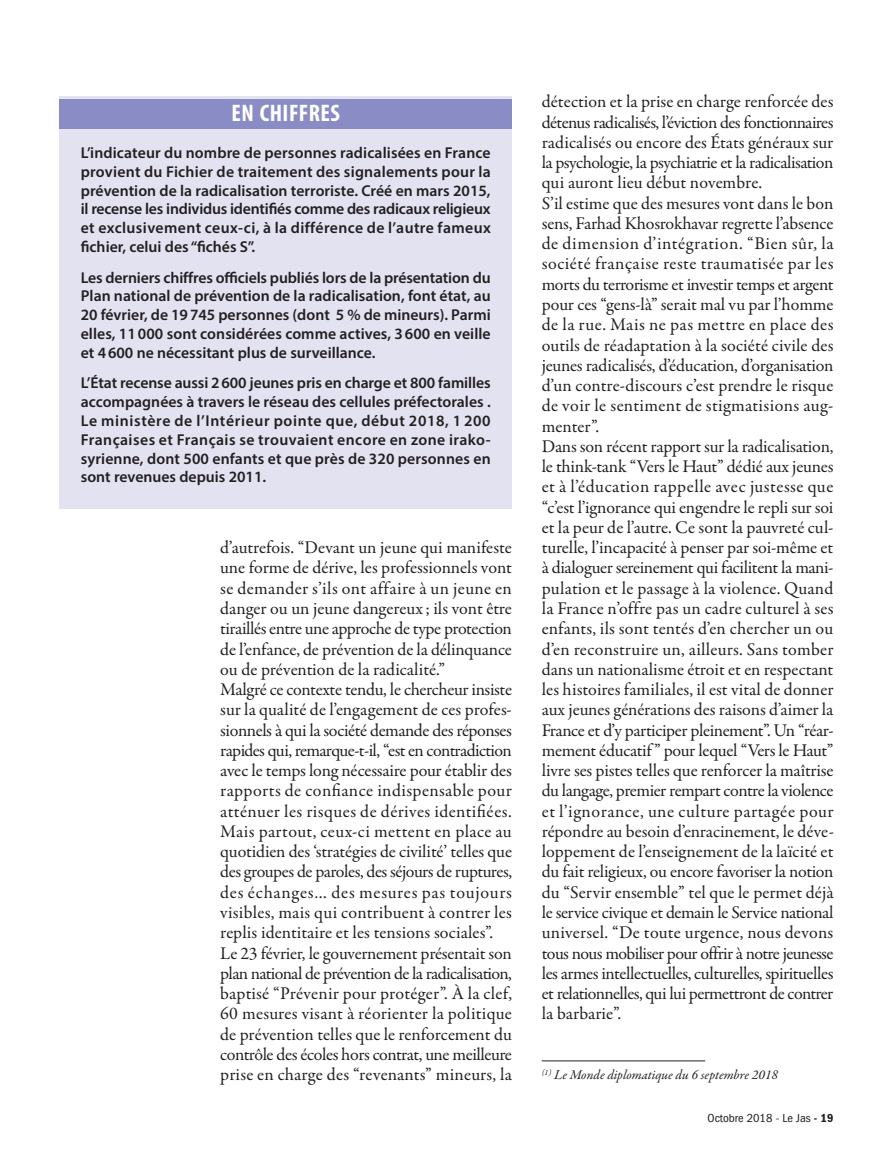
<style>
.page{position:relative;width:893px;height:1149px;background:#fff}
.page>*{position:absolute;margin:0;border:0;box-sizing:border-box;transform-origin:0 0}
.t1{font:700 condensed 24px "Myriad Pro";letter-spacing:.02em;color:#fff}
.t2{font:18px/20.2px "Garamond Premr Pro";letter-spacing:-.005em;color:#231f20}
.t3{font:600 15.75px/18.8px "Myriad Pro";color:#231f20;text-align:justify}
.t4{font:italic 13.5px "Garamond Premr Pro";color:#231f20}
.t5{font:condensed 12px "Franklin Gothic";color:#231f20;scale:1.05 1}
.s1{font-weight:600}
</style>
<div class="page">
<div style="left:60px;top:97px;width:452px;height:412px;background:#e2e2f1"></div>
<div style="left:60px;top:99px;width:452px;height:29px;background:#8a8cc5"></div>
<hr style="left:542px;top:1060px;width:163px;height:1px;background:#231f20">
<h1 class="t1" style="left:231px;top:99px;width:110px">EN CHIFFRES</h1>
<p class="t3" style="left:81px;top:145px;width:412px">L’indicateur du nombre de personnes radicalisées en France provient du Fichier de traitement des signalements pour la prévention de la radicalisation terroriste. Créé en mars 2015, il recense les individus identifiés comme des radicaux religieux et exclusivement ceux-ci, à la différence de l’autre fameux fichier, celui des “fichés S”.</p>
<p class="t3" style="left:81px;top:269px;width:411px">Les derniers chiffres officiels publiés lors de la présentation du Plan national de prévention de la radicalisation, font état, au 20 février, de 19 745 personnes (dont 5 % de mineurs). Parmi elles, 11 000 sont considérées comme actives, 3 600 en veille et 4 600 ne nécessitant plus de surveillance.</p>
<p class="t3" style="left:81px;top:375px;width:411px">L’État recense aussi 2 600 jeunes pris en charge et 800 familles accompagnées à travers le réseau des cellules préfectorales .<br>Le ministère de l’Intérieur pointe que, début 2018, 1 200<br>Françaises et Français se trouvaient encore en zone irako&shy;syrienne, dont 500 enfants et que près de 320 personnes en sont revenues depuis 2011.</p>
<p class="t2" style="left:220px;top:539px;width:293px">d’autrefois. “Devant un jeune qui manifeste une forme de dérive, les professionnels vont se demander s’ils ont affaire à un jeune en danger ou un jeune dangereux ; ils vont être tiraillés entre une approche de type protection de l’enfance, de prévention de la délinquance ou de prévention de la radicalité.”<br>Malgré ce contexte tendu, le chercheur insiste sur la qualité de l’engagement de ces profes&shy;sionnels à qui la société demande des réponses rapides qui, remarque-t-il, “est en contradiction avec le temps long nécessaire pour établir des rapports de confiance indispensable pour atténuer les risques de dérives identifiées.<br>Mais partout, ceux-ci mettent en place au quotidien des ‘stratégies de civilité’ telles que des groupes de paroles, des séjours de ruptures, des échanges… des mesures pas toujours visibles, mais qui contribuent à contrer les replis identitaire et les tensions sociales”.<br>Le 23 février, le gouvernement présentait son plan national de prévention de la radicalisation, baptisé “Prévenir pour protéger”. À la clef, 60 mesures visant à réorienter la politique de prévention telles que le renforcement du contrôle des écoles hors contrat, une meilleure prise en charge des “revenants” mineurs, la</p>
<p class="t2" style="left:542px;top:93px;width:294px">détection et la prise en charge renforcée des détenus radicalisés, l’éviction des fonctionnaires radicalisés ou encore des États généraux sur la psychologie, la psychiatrie et la radicalisation qui auront lieu début novembre.<br>S’il estime que des mesures vont dans le bon sens, Farhad Khosrokhavar regrette l’absence de dimension d’intégration. “Bien sûr, la société française reste traumatisée par les morts du terrorisme et investir temps et argent pour ces “gens-là” serait mal vu par l’homme de la rue. Mais ne pas mettre en place des outils de réadaptation à la société civile des jeunes radicalisés, d’éducation, d’organisation d’un contre-discours c’est prendre le risque de voir le sentiment de stigmatisions aug&shy;menter”.<br>Dans son récent rapport sur la radicalisation, le think-tank “Vers le Haut” dédié aux jeunes et à l’éducation rappelle avec justesse que “c’est l’ignorance qui engendre le repli sur soi et la peur de l’autre. Ce sont la pauvreté cul&shy;turelle, l’incapacité à penser par soi-même et à dialoguer sereinement qui facilitent la mani&shy;pulation et le passage à la violence. Quand la France n’offre pas un cadre culturel à ses enfants, ils sont tentés d’en chercher un ou d’en reconstruire un, ailleurs. Sans tomber dans un nationalisme étroit et en respectant les histoires familiales, il est vital de donner aux jeunes générations des raisons d’aimer la France et d’y participer pleinement”. Un “réar&shy;mement éducatif ” pour lequel “Vers le Haut” livre ses pistes telles que renforcer la maîtrise du langage, premier rempart contre la violence et l’ignorance, une culture partagée pour répondre au besoin d’enracinement, le déve&shy;loppement de l’enseignement de la laïcité et du fait religieux, ou encore favoriser la notion du “Servir ensemble” tel que le permet déjà le service civique et demain le Service national universel. “De toute urgence, nous devons tous nous mobiliser pour offrir à notre jeunesse les armes intellectuelles, culturelles, spirituelles et relationnelles, qui lui permettront de contrer la barbarie”.</p>
<p class="t4" style="left:542px;top:1065px;width:238px"><sup>(1)</sup> Le Monde diplomatique du 6 septembre 2018</p>
<p class="t5" style="left:708px;top:1113px;width:121px">Octobre 2018 - Le Jas <span class="s1">- 19</span></p>
</div>
